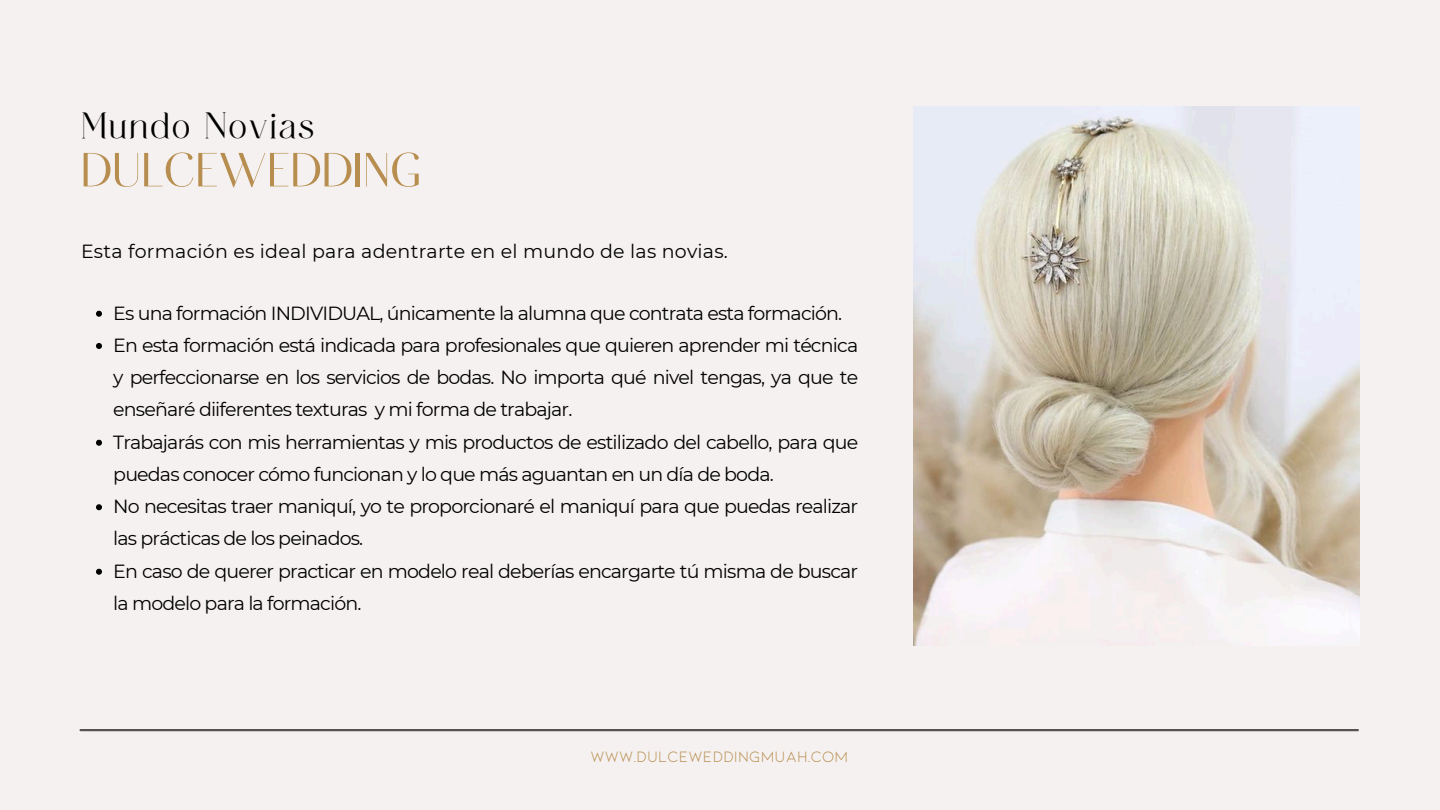
<style>
.page{position:relative;width:1440px;height:810px;background:#f5f1f0}
.page>*{position:absolute;margin:0;border:0;box-sizing:border-box;transform-origin:0 0}
.t1{font:64px "Fiona";letter-spacing:.015em;color:#b78e4f}
.t2{font:32px "Fugi";letter-spacing:.045em;color:#000}
.t3{font:19px/32.2px "Montserrat";letter-spacing:-.045em;color:#000}
.t4{font:19px "Montserrat";letter-spacing:.015em;color:#000}
.t5{font:16px "Kiona";letter-spacing:.015em;color:#b78e4f}
</style>
<div class="page">
<hr style="left:81px;top:729px;width:1277px;height:2px;background:#545454">
<img style="left:914px;top:107px;width:445px;height:539px">
<svg style="left:96px;top:311px;width:6px;height:6px"></svg>
<svg style="left:96px;top:343px;width:6px;height:6px"></svg>
<svg style="left:96px;top:440px;width:6px;height:6px"></svg>
<svg style="left:96px;top:504px;width:6px;height:6px"></svg>
<svg style="left:96px;top:569px;width:6px;height:6px"></svg>
<p class="t2" style="left:81px;top:109px;width:235px">Mundo Novias</p>
<h2 class="t1" style="left:81px;top:135px;width:342px">DULCEWEDDING</h2>
<h1 class="t4" style="left:81px;top:240px;width:649px">Esta formación es ideal para adentrarte en el mundo de las novias.</h1>
<p class="t3" style="left:113px;top:297px;width:730px">Es una formación INDIVIDUAL, ú nicamente la alumna que contrata esta formación.</p>
<p class="t3" style="left:113px;top:329px;width:746px;text-align:justify">En esta formación está indicada para profesionales que quieren aprender mi técnica y perfeccionarse en los servicios de bodas. No importa qué nivel tengas, ya que te enseñaré diiferentes texturas y mi forma de trabajar.</p>
<p class="t3" style="left:113px;top:426px;width:746px">Trabajarás con mis herramientas y mis productos de estilizado del cabello, para que puedas conocer cómo funcionan y lo que más aguantan en un día de boda.</p>
<p class="t3" style="left:113px;top:490px;width:746px">No necesitas traer maniquí, yo te proporcionaré el maniquí para que puedas realizar las prácticas de los peinados.</p>
<p class="t3" style="left:113px;top:555px;width:746px">En caso de querer practicar en modelo real deberías encargarte tú misma de buscar la modelo para la formación.</p>
<p class="t5" style="left:590px;top:746px;width:259px">WWW.DULCEWEDDINGMUAH.COM</p>
</div>
